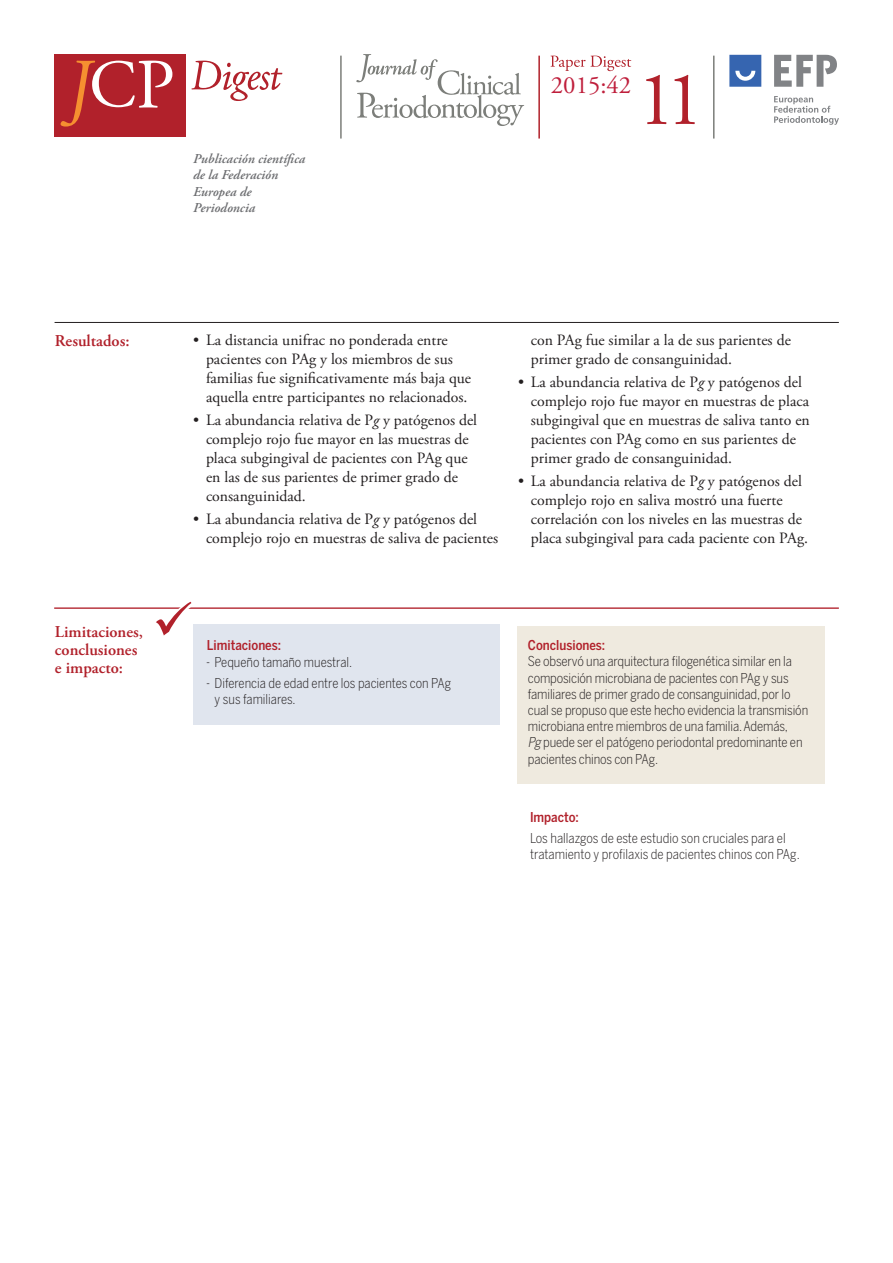
<style>
.page{position:relative;width:893px;height:1263px;background:#fff}
.page>*{position:absolute;margin:0;border:0;box-sizing:border-box;transform-origin:0 0}
.t1{font:76.65px "Adobe Garamond Pro";color:#b1212b}
.t2{font:24.75px "Adobe Garamond Pro";color:#bf1f3c}
.t3{font:600 16.5px/18px "Adobe Garamond Pro";color:#b1212b}
.t4{font:15.75px/18.9px "Adobe Garamond Pro";color:#231f20}
.t5{font:300 13.5px/16.2px "Benton Sans Cond";letter-spacing:-.01em;color:#231f20}
.t6{font:italic 600 13.5px/16.2px "Adobe Garamond Pro";color:#6c6d70}
.t7{font:500 13.5px "Benton Sans Cond";color:#b1212b}
.s1{font-style:italic}
</style>
<div class="page">
<hr style="left:340px;top:56px;width:2px;height:83px;background:#7c7e7a">
<hr style="left:713px;top:56px;width:1px;height:83px;background:#7c7e7a">
<hr style="left:538px;top:56px;width:2px;height:83px;background:#b1212b">
<svg style="left:356px;top:54px;width:168px;height:72px"></svg>
<svg style="left:729px;top:55px;width:32px;height:32px"></svg>
<svg style="left:774px;top:96px;width:65px;height:29px"></svg>
<svg style="left:774px;top:55px;width:63px;height:32px"></svg>
<svg style="left:550px;top:56px;width:81px;height:15px"></svg>
<svg style="left:191px;top:61px;width:91px;height:40px"></svg>
<div style="left:54px;top:54px;width:131px;height:83px;background:#b1212b"></div>
<svg style="left:60px;top:61px;width:112px;height:66px"></svg>
<hr style="left:55px;top:322px;width:784px;height:1px;background:#231f20">
<hr style="left:54px;top:607px;width:785px;height:2px;background:#b1212b">
<svg style="left:156px;top:602px;width:36px;height:33px"></svg>
<div style="left:193px;top:625px;width:307px;height:100px;background:#e0e5ee"></div>
<div style="left:517px;top:626px;width:308px;height:157px;background:#efeadf"></div>
<p class="t6" style="left:193px;top:151px;width:114px">Publicación científica de la Federación<br>Europea de<br>Periodoncia</p>
<h2 class="t2" style="left:551px;top:70px;width:82px">2015:42</h2>
<h1 class="t1" style="left:637px;top:54px;width:68px">11</h1>
<p class="t3" style="left:55px;top:332px;width:76px">Resultados:</p>
<p class="t4" style="left:206px;top:331px;width:267px;text-indent:-13px">• La distancia unifrac no ponderada entre pacientes con PAg y los miembros de sus familias fue significativamente más baja que aquella entre participantes no relacionados.</p>
<p class="t4" style="left:206px;top:411px;width:273px;text-indent:-13px">• La abundancia relativa de P<span class="s1">g</span> y patógenos del complejo rojo fue mayor en las muestras de placa subgingival de pacientes con PAg que en las de sus parientes de primer grado de consanguinidad.</p>
<p class="t4" style="left:206px;top:510px;width:294px;text-indent:-13px">• La abundancia relativa de P<span class="s1">g</span> y patógenos del complejo rojo en muestras de saliva de pacientes</p>
<p class="t4" style="left:531px;top:331px;width:262px">con PAg fue similar a la de sus parientes de primer grado de consanguinidad.</p>
<p class="t4" style="left:531px;top:373px;width:281px;text-indent:-13px">• La abundancia relativa de P<span class="s1">g</span> y patógenos del complejo rojo fue mayor en muestras de placa subgingival que en muestras de saliva tanto en pacientes con PAg como en sus parientes de primer grado de consanguinidad.</p>
<p class="t4" style="left:531px;top:472px;width:279px;text-indent:-13px">• La abundancia relativa de P<span class="s1">g</span> y patógenos del complejo rojo en saliva mostró una fuerte correlación con los niveles en las muestras de placa subgingival para cada paciente con PAg.</p>
<p class="t3" style="left:55px;top:623px;width:90px">Limitaciones, conclusiones e impacto:</p>
<p class="t7" style="left:207px;top:637px;width:76px">Limitaciones:</p>
<p class="t5" style="left:206px;top:654px;width:148px">- Pequeño tamaño muestral.</p>
<p class="t5" style="left:215px;top:675px;width:238px;text-indent:-9px">- Diferencia de edad entre los pacientes con PAg y sus familiares.</p>
<p class="t7" style="left:528px;top:637px;width:79px">Conclusiones:</p>
<p class="t5" style="left:528px;top:653px;width:282px">Se observó una arquitectura filogenética similar en la composición microbiana de pacientes con PAg y sus familiares de primer grado de consanguinidad, por lo cual se propuso que este hecho evidencia la transmisión microbiana entre miembros de una familia. Además,<br><span class="s1">Pg</span> puede ser el patógeno periodontal predominante en pacientes chinos con PAg.</p>
<p class="t7" style="left:530px;top:809px;width:50px">Impacto:</p>
<p class="t5" style="left:530px;top:830px;width:271px">Los hallazgos de este estudio son cruciales para el tratamiento y profilaxis de pacientes chinos con PAg.</p>
</div>
